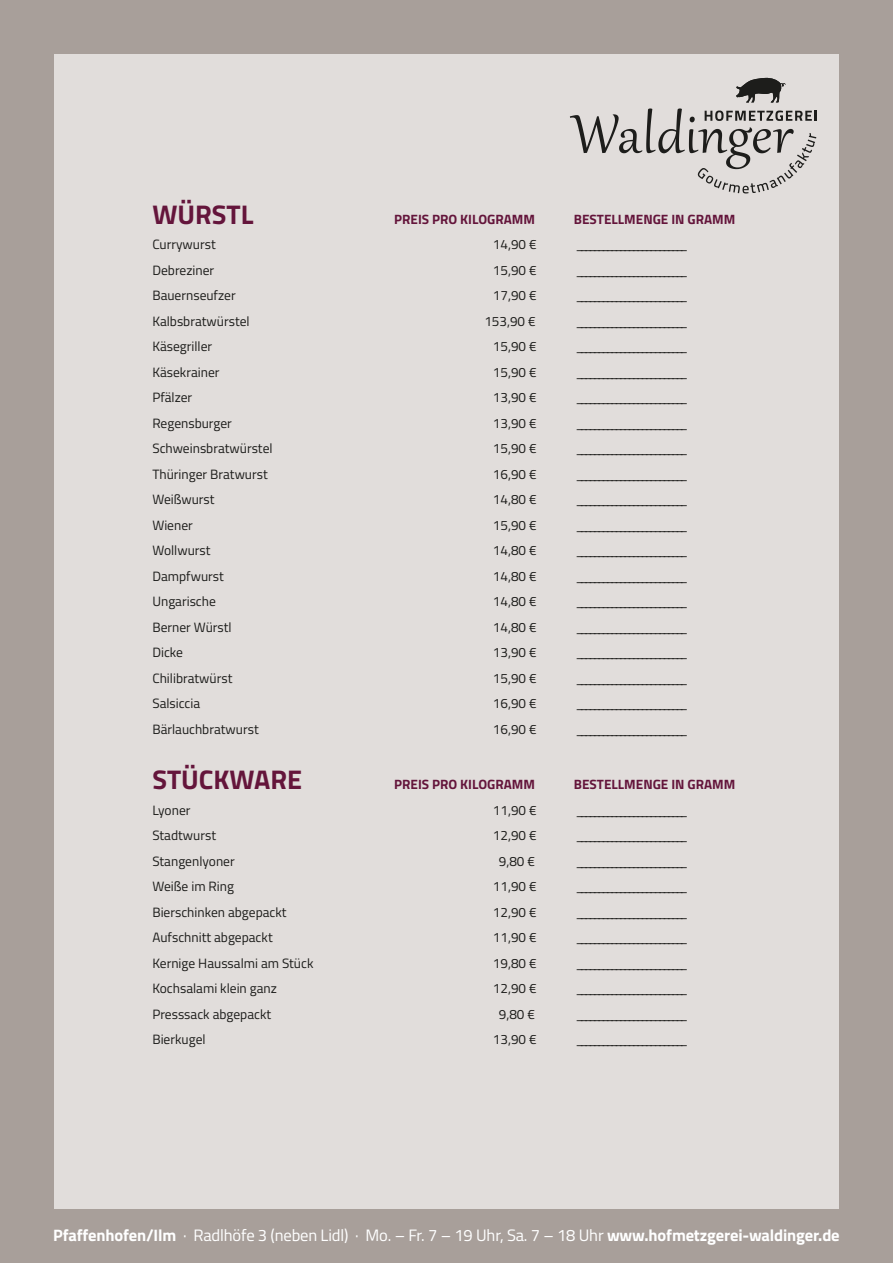
<style>
.page{position:relative;width:893px;height:1263px;background:#a89f9a}
.page>*{position:absolute;margin:0;border:0;box-sizing:border-box;transform-origin:0 0}
.t1{font:700 27px "Cairo";color:#64153b}
.t2{font:16.5px "Cairo";letter-spacing:-.01em;color:#fff}
.t3{font:13.5px "Cairo";color:#1d1d1b}
.t4{font:700 13.5px "Cairo";color:#64153b}
.s1{font-weight:700}
</style>
<div class="page">
<div style="left:54px;top:54px;width:785px;height:1155px;background:#e1dddb"></div>
<svg style="left:570px;top:78px;width:247px;height:115px"></svg>
<h1 class="t1" style="left:152px;top:192px;width:103px">WÜRSTL</h1>
<p class="t4" style="left:394px;top:208px;width:142px">PREIS PRO KILOGRAMM</p>
<p class="t4" style="left:574px;top:208px;width:163px">BESTELLMENGE IN GRAMM</p>
<p class="t3" style="left:152px;top:235px;width:65px">Currywurst</p>
<p class="t3" style="left:493px;top:235px;width:45px">14,90 €</p>
<p class="t3" style="left:152px;top:260px;width:63px">Debreziner</p>
<p class="t3" style="left:493px;top:260px;width:45px">15,90 €</p>
<p class="t3" style="left:152px;top:286px;width:85px">Bauernseufzer</p>
<p class="t3" style="left:493px;top:286px;width:45px">17,90 €</p>
<p class="t3" style="left:152px;top:311px;width:99px">Kalbsbratwürstel</p>
<p class="t3" style="left:484px;top:311px;width:53px">153,90 €</p>
<p class="t3" style="left:152px;top:337px;width:61px">Käsegriller</p>
<p class="t3" style="left:493px;top:337px;width:45px">15,90 €</p>
<p class="t3" style="left:152px;top:362px;width:69px">Käsekrainer</p>
<p class="t3" style="left:493px;top:362px;width:45px">15,90 €</p>
<p class="t3" style="left:152px;top:388px;width:41px">Pfälzer</p>
<p class="t3" style="left:493px;top:388px;width:45px">13,90 €</p>
<p class="t3" style="left:152px;top:413px;width:81px">Regensburger</p>
<p class="t3" style="left:493px;top:413px;width:45px">13,90 €</p>
<p class="t3" style="left:152px;top:439px;width:122px">Schweinsbratwürstel</p>
<p class="t3" style="left:493px;top:439px;width:45px">15,90 €</p>
<p class="t3" style="left:152px;top:464px;width:117px">Thüringer Bratwurst</p>
<p class="t3" style="left:493px;top:464px;width:45px">16,90 €</p>
<p class="t3" style="left:152px;top:490px;width:64px">Weißwurst</p>
<p class="t3" style="left:493px;top:490px;width:45px">14,80 €</p>
<p class="t3" style="left:152px;top:515px;width:42px">Wiener</p>
<p class="t3" style="left:493px;top:515px;width:45px">15,90 €</p>
<p class="t3" style="left:152px;top:541px;width:60px">Wollwurst</p>
<p class="t3" style="left:493px;top:541px;width:45px">14,80 €</p>
<p class="t3" style="left:152px;top:566px;width:73px">Dampfwurst</p>
<p class="t3" style="left:493px;top:566px;width:45px">14,80 €</p>
<p class="t3" style="left:152px;top:592px;width:65px">Ungarische</p>
<p class="t3" style="left:493px;top:592px;width:45px">14,80 €</p>
<p class="t3" style="left:152px;top:617px;width:81px">Berner Würstl</p>
<p class="t3" style="left:493px;top:617px;width:45px">14,80 €</p>
<p class="t3" style="left:152px;top:643px;width:32px">Dicke</p>
<p class="t3" style="left:493px;top:643px;width:45px">13,90 €</p>
<p class="t3" style="left:152px;top:668px;width:82px">Chilibratwürst</p>
<p class="t3" style="left:493px;top:668px;width:45px">15,90 €</p>
<p class="t3" style="left:152px;top:694px;width:49px">Salsiccia</p>
<p class="t3" style="left:493px;top:694px;width:45px">16,90 €</p>
<p class="t3" style="left:152px;top:719px;width:108px">Bärlauchbratwurst</p>
<p class="t3" style="left:493px;top:719px;width:45px">16,90 €</p>
<p class="t3" style="left:575px;top:235px;width:114px">_________________________</p>
<p class="t3" style="left:575px;top:260px;width:114px">_________________________</p>
<p class="t3" style="left:575px;top:286px;width:114px">_________________________</p>
<p class="t3" style="left:575px;top:311px;width:114px">_________________________</p>
<p class="t3" style="left:575px;top:337px;width:114px">_________________________</p>
<p class="t3" style="left:575px;top:362px;width:114px">_________________________</p>
<p class="t3" style="left:575px;top:388px;width:114px">_________________________</p>
<p class="t3" style="left:575px;top:413px;width:114px">_________________________</p>
<p class="t3" style="left:575px;top:439px;width:114px">_________________________</p>
<p class="t3" style="left:575px;top:464px;width:114px">_________________________</p>
<p class="t3" style="left:575px;top:490px;width:114px">_________________________</p>
<p class="t3" style="left:575px;top:515px;width:114px">_________________________</p>
<p class="t3" style="left:575px;top:541px;width:114px">_________________________</p>
<p class="t3" style="left:575px;top:566px;width:114px">_________________________</p>
<p class="t3" style="left:575px;top:592px;width:114px">_________________________</p>
<p class="t3" style="left:575px;top:617px;width:114px">_________________________</p>
<p class="t3" style="left:575px;top:643px;width:114px">_________________________</p>
<p class="t3" style="left:575px;top:668px;width:114px">_________________________</p>
<p class="t3" style="left:575px;top:694px;width:114px">_________________________</p>
<p class="t3" style="left:575px;top:719px;width:114px">_________________________</p>
<h1 class="t1" style="left:152px;top:758px;width:151px">STÜCKWARE</h1>
<p class="t4" style="left:394px;top:773px;width:142px">PREIS PRO KILOGRAMM</p>
<p class="t4" style="left:574px;top:773px;width:163px">BESTELLMENGE IN GRAMM</p>
<p class="t3" style="left:152px;top:800px;width:40px">Lyoner</p>
<p class="t3" style="left:493px;top:800px;width:45px">11,90 €</p>
<p class="t3" style="left:152px;top:826px;width:65px">Stadtwurst</p>
<p class="t3" style="left:493px;top:826px;width:45px">12,90 €</p>
<p class="t3" style="left:152px;top:851px;width:84px">Stangenlyoner</p>
<p class="t3" style="left:499px;top:851px;width:38px">9,80 €</p>
<p class="t3" style="left:152px;top:877px;width:83px">Weiße im Ring</p>
<p class="t3" style="left:493px;top:877px;width:45px">11,90 €</p>
<p class="t3" style="left:152px;top:902px;width:136px">Bierschinken abgepackt</p>
<p class="t3" style="left:493px;top:902px;width:45px">12,90 €</p>
<p class="t3" style="left:152px;top:928px;width:122px">Aufschnitt abgepackt</p>
<p class="t3" style="left:493px;top:928px;width:45px">11,90 €</p>
<p class="t3" style="left:152px;top:953px;width:163px">Kernige Haussalmi am Stück</p>
<p class="t3" style="left:493px;top:953px;width:45px">19,80 €</p>
<p class="t3" style="left:152px;top:979px;width:126px">Kochsalami klein ganz</p>
<p class="t3" style="left:493px;top:979px;width:45px">12,90 €</p>
<p class="t3" style="left:152px;top:1004px;width:120px">Presssack abgepackt</p>
<p class="t3" style="left:499px;top:1004px;width:38px">9,80 €</p>
<p class="t3" style="left:152px;top:1030px;width:55px">Bierkugel</p>
<p class="t3" style="left:493px;top:1030px;width:45px">13,90 €</p>
<p class="t3" style="left:575px;top:800px;width:114px">_________________________</p>
<p class="t3" style="left:575px;top:826px;width:114px">_________________________</p>
<p class="t3" style="left:575px;top:851px;width:114px">_________________________</p>
<p class="t3" style="left:575px;top:877px;width:114px">_________________________</p>
<p class="t3" style="left:575px;top:902px;width:114px">_________________________</p>
<p class="t3" style="left:575px;top:928px;width:114px">_________________________</p>
<p class="t3" style="left:575px;top:953px;width:114px">_________________________</p>
<p class="t3" style="left:575px;top:979px;width:114px">_________________________</p>
<p class="t3" style="left:575px;top:1004px;width:114px">_________________________</p>
<p class="t3" style="left:575px;top:1030px;width:114px">_________________________</p>
<p class="t2" style="left:53px;top:1223px;width:788px"><span class="s1">Pfaffenhofen/Ilm</span> · Radlhöfe 3 (neben Lidl) · Mo. – Fr. 7 – 19 Uhr, Sa. 7 – 18 Uhr <span class="s1">www.hofmetzgerei-waldinger.de</span></p>
</div>
